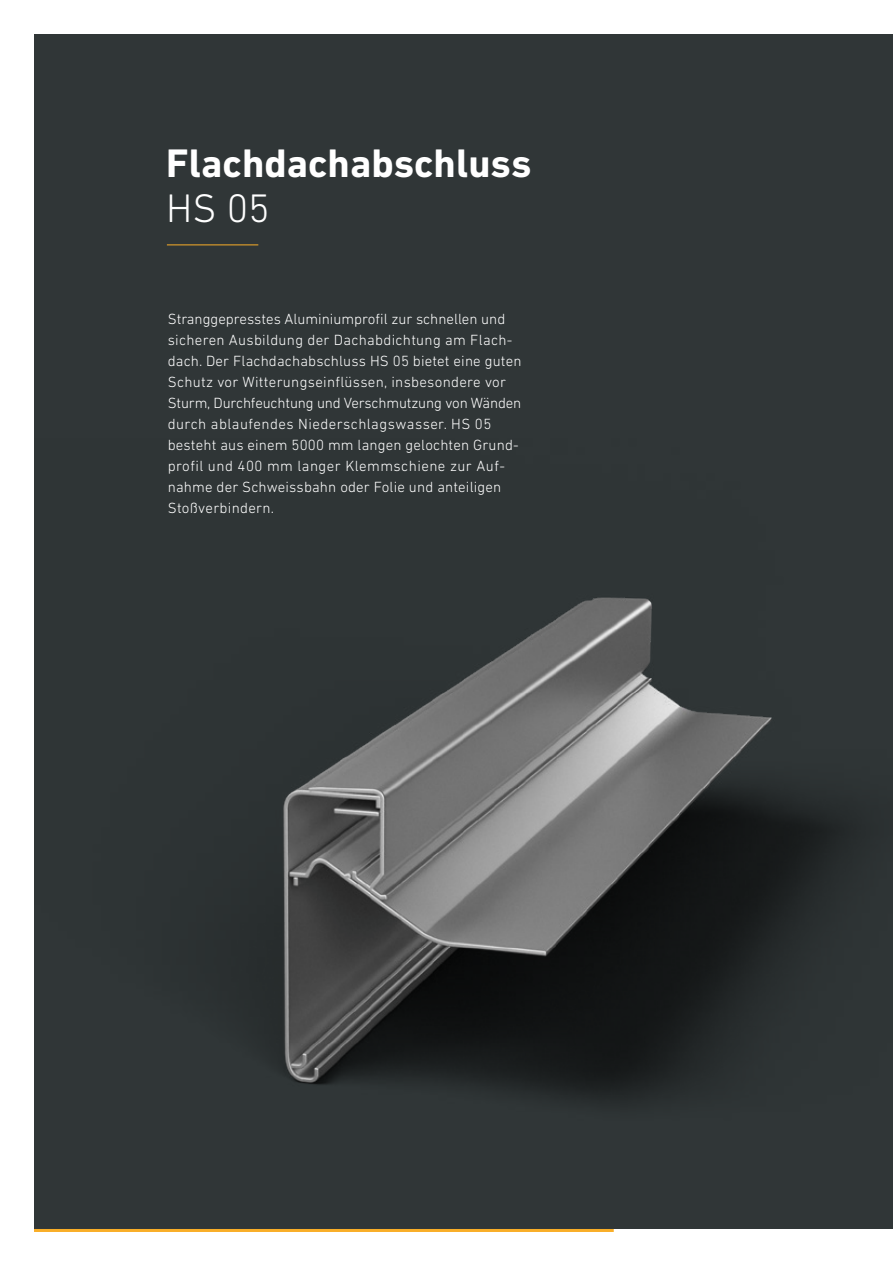
<style>
.page{position:relative;width:893px;height:1263px;background:#fff}
.page>*{position:absolute;margin:0;border:0;box-sizing:border-box;transform-origin:0 0}
.t1{font:700 40.5px "DIN Next LT Pro";color:#fff}
.t2{font:300 40.5px "DIN Next LT Pro";color:#fff}
.t3{font:300 15px/21px "DIN Next LT Pro";letter-spacing:.01em;color:#fff}
</style>
<div class="page">
<div style="left:34px;top:34px;width:859px;height:1195px;background:#303637"></div>
<hr style="left:34px;top:1229px;width:580px;height:3px;background:#f9ae28">
<img style="left:272px;top:597px;width:586px;height:505px">
<hr style="left:167px;top:244px;width:91px;height:1px;background:#f9ae28">
<h1 class="t1" style="left:166px;top:140px;width:367px">Flachdachabschluss</h1>
<h1 class="t2" style="left:166px;top:185px;width:105px">HS 05</h1>
<p class="t3" style="left:168px;top:309px;width:355px">Stranggepresstes Aluminiumprofil zur schnellen und sicheren Ausbildung der Dachabdichtung am Flach&shy;dach. Der Flachdachabschluss HS 05 bietet eine guten Schutz vor Witterungseinflüssen, insbesondere vor Sturm, Durchfeuchtung und Verschmutzung von Wänden durch ablaufendes Niederschlagswasser. HS 05 besteht aus einem 5000 mm langen gelochten Grund&shy;profil und 400 mm langer Klemmschiene zur Auf&shy;nahme der Schweissbahn oder Folie und anteiligen Stoßverbindern.</p>
</div>
